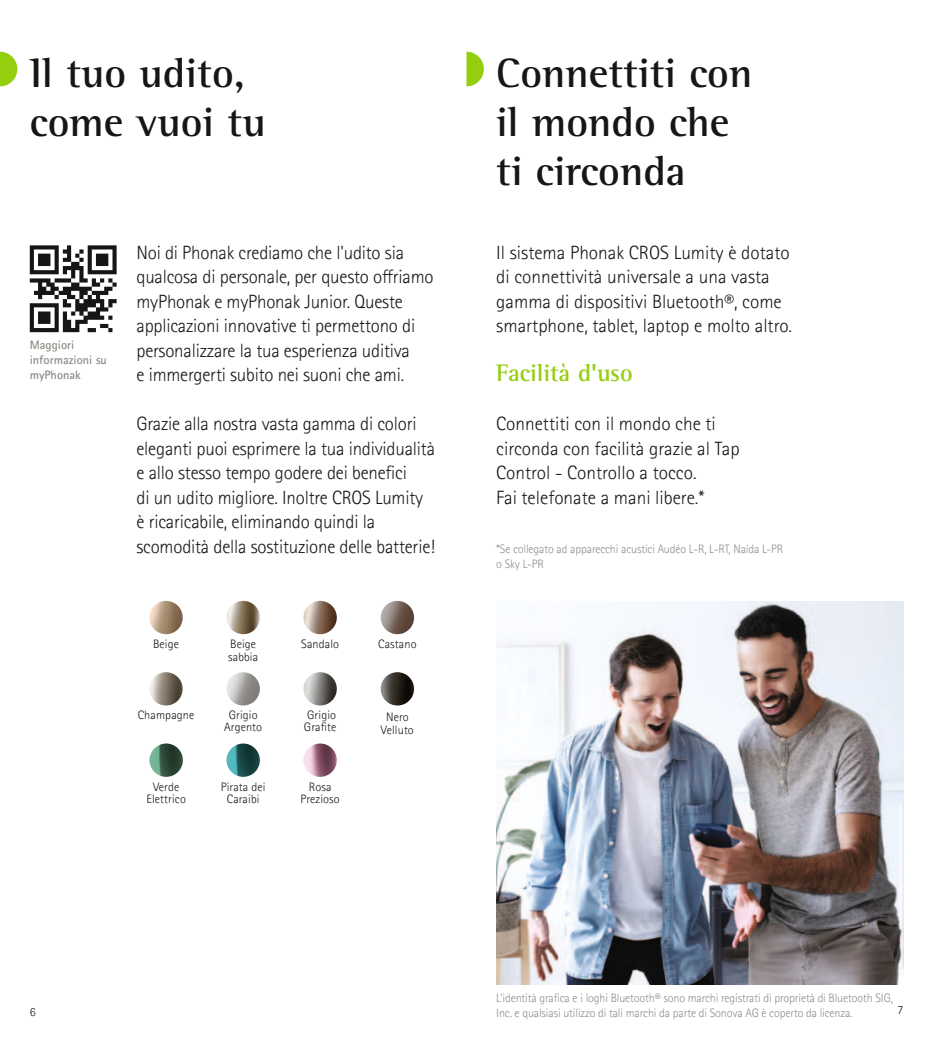
<style>
.page{position:relative;width:933px;height:1042px;background:#fff}
.page>*{position:absolute;margin:0;border:0;box-sizing:border-box;transform-origin:0 0}
.t1{font:700 42px/49px "Rotis Semifor Phonak";color:#151616}
.t2{font:700 24.5px "Rotis Semifor Phonak";color:#94ce0e}
.t3{font:300 19.25px/24.5px "Rotis Sansfor Phonak";letter-spacing:-.01em;color:#151616}
.t4{font:300 12.25px/14.7px "Rotis Sansfor Phonak";letter-spacing:-.01em;color:#8d8d86}
.t5{font:300 12.25px/12.2px "Rotis Sansfor Phonak";letter-spacing:.01em;color:#151616;text-align:center}
.t6{font:700 12.25px/14.7px "Rotis Sansfor Phonak";color:#8d8d86}
</style>
<div class="page">
<svg style="left:0;top:52px;width:17px;height:34px"></svg>
<img style="left:149px;top:743px;width:34px;height:34px;border-radius:17px">
<img style="left:303px;top:743px;width:34px;height:34px;border-radius:17px">
<img style="left:226px;top:743px;width:34px;height:34px;border-radius:17px">
<img style="left:226px;top:601px;width:34px;height:33px;border-radius:17px">
<img style="left:149px;top:601px;width:34px;height:33px;border-radius:17px">
<img style="left:303px;top:601px;width:34px;height:33px;border-radius:17px">
<img style="left:381px;top:601px;width:33px;height:33px;border-radius:17px">
<img style="left:149px;top:672px;width:34px;height:33px;border-radius:17px">
<img style="left:226px;top:672px;width:34px;height:33px;border-radius:17px">
<img style="left:303px;top:672px;width:34px;height:33px;border-radius:17px">
<img style="left:381px;top:672px;width:33px;height:33px;border-radius:17px">
<svg style="left:466px;top:52px;width:18px;height:34px"></svg>
<img style="left:496px;top:602px;width:407px;height:382px">
<svg style="left:30px;top:245px;width:87px;height:87px"></svg>
<h1 class="t1" style="left:30px;top:52px;width:237px">Il tuo udito, come vuoi tu</h1>
<p class="t6" style="left:30px;top:339px;width:79px">Maggiori informazioni su myPhonak</p>
<p class="t3" style="left:136px;top:240px;width:299px">Noi di Phonak crediamo che l'udito sia qualcosa di personale, per questo offriamo myPhonak e myPhonak Junior. Queste applicazioni innovative ti permettono di personalizzare la tua esperienza uditiva<br>e immergerti subito nei suoni che ami.</p>
<p class="t3" style="left:136px;top:412px;width:300px">Grazie alla nostra vasta gamma di colori eleganti puoi esprimere la tua individualità e allo stesso tempo godere dei benefici<br>di un udito migliore. Inoltre CROS Lumity è ricaricabile, eliminando quindi la scomodità della sostituzione delle batterie!</p>
<p class="t5" style="left:153px;top:638px;width:27px">Beige</p>
<p class="t5" style="left:301px;top:638px;width:39px">Sandalo</p>
<p class="t5" style="left:378px;top:638px;width:40px">Castano</p>
<p class="t5" style="left:228px;top:638px;width:32px;text-align:left">Beige sabbia</p>
<p class="t5" style="left:138px;top:709px;width:58px">Champagne</p>
<p class="t5" style="left:224px;top:709px;width:39px">Grigio<br>Argento</p>
<p class="t5" style="left:304px;top:709px;width:34px;text-align:left">Grigio<br>Grafite</p>
<p class="t5" style="left:146px;top:781px;width:41px">Verde<br>Elettrico</p>
<p class="t5" style="left:300px;top:781px;width:41px">Rosa<br>Prezioso</p>
<p class="t5" style="left:221px;top:781px;width:46px">Pirata dei<br>Caraibi</p>
<p class="t5" style="left:381px;top:711px;width:34px">Nero<br>Velluto</p>
<h1 class="t1" style="left:496px;top:52px;width:258px">Connettiti con il mondo che ti circonda</h1>
<p class="t3" style="left:496px;top:240px;width:297px">Il sistema Phonak CROS Lumity è dotato di connettività universale a una vasta gamma di dispositivi Bluetooth®, come smartphone, tablet, laptop e molto altro.</p>
<p class="t2" style="left:496px;top:363px;width:138px">Facilità d'uso</p>
<p class="t3" style="left:496px;top:412px;width:245px">Connettiti con il mondo che ti circonda con facilità grazie al Tap<br>Control - Controllo a tocco.<br>Fai telefonate a mani libere.*</p>
<p class="t4" style="left:496px;top:542px;width:288px">*Se collegato ad apparecchi acustici Audéo L-R, L-RT, Naída L-PR o Sky L-PR</p>
<p class="t4" style="left:496px;top:991px;width:398px">L’identità grafica e i loghi Bluetooth® sono marchi registrati di proprietà di Bluetooth SIG,<br>Inc. e qualsiasi utilizzo di tali marchi da parte di Sonova AG è coperto da licenza.</p>
<p class="t5" style="left:30px;top:1006px;width:7px">6</p>
<p class="t5" style="left:897px;top:1004px;width:7px">7</p>
</div>
